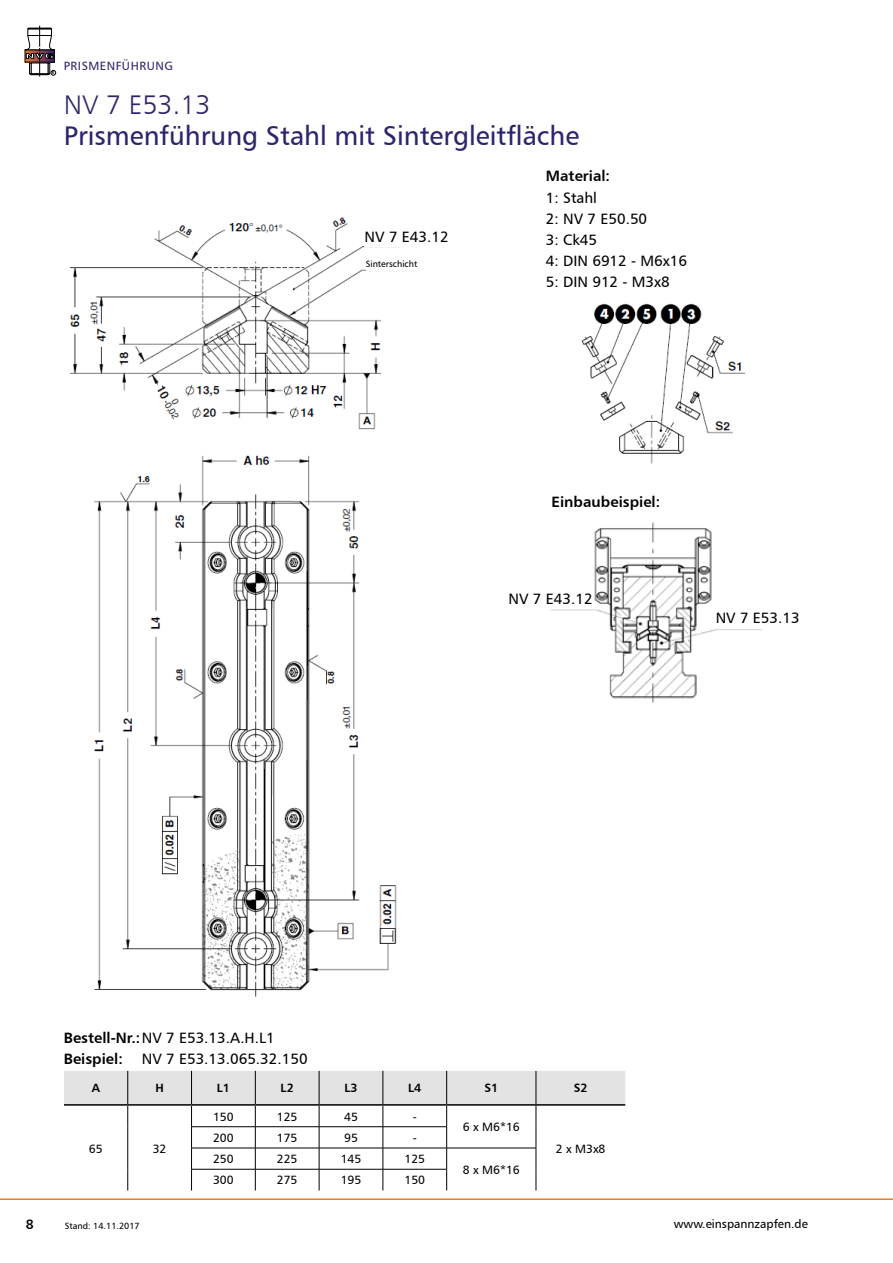
<style>
.page{position:relative;width:893px;height:1263px;background:#fff}
.page>*{position:absolute;margin:0;border:0;box-sizing:border-box;transform-origin:0 0}
.t1{font:27px "Humanist 777 BT Roman B";color:#2c256b}
.t2{font:27px "Humanist 777 BT Light B";color:#2c256b}
.t3{font:15px/21px "Humanist 777 BT Roman B";color:#000}
.t4{font:15px "Humanist 777 BT Bold B";color:#000}
.t5{font:13.5px "Humanist 777 BT Bold B";color:#000}
.t6{font:12px "Humanist 777 BT Roman B";color:#000}
.t7{font:12px "Humanist 777 BT Roman B";letter-spacing:.04em;color:#2c256b}
.t8{font:12px "Humanist 777 BT Bold B";color:#000}
.t9{font:9px "Humanist 777 BT Roman B";color:#000}
.t10{font:4.05px "Humanist 777 BT Bold B";color:#000}
.s1{font-family:"Humanist 777 BT Bold B"}
</style>
<div class="page">
<svg style="left:25px;top:26px;width:31px;height:51px"></svg>
<hr style="left:0;top:1198px;width:893px;height:2px;background:#ef7d00">
<svg style="left:64px;top:1071px;width:561px;height:119px"></svg>
<hr style="left:64px;top:1104px;width:64px;height:2px;background:#000">
<hr style="left:128px;top:1104px;width:64px;height:2px;background:#000">
<hr style="left:192px;top:1104px;width:63px;height:2px;background:#000">
<hr style="left:255px;top:1104px;width:64px;height:2px;background:#000">
<hr style="left:319px;top:1104px;width:64px;height:2px;background:#000">
<hr style="left:383px;top:1104px;width:64px;height:2px;background:#000">
<hr style="left:447px;top:1104px;width:89px;height:2px;background:#000">
<hr style="left:536px;top:1104px;width:89px;height:2px;background:#000">
<hr style="left:191px;top:1126px;width:64px;height:1px;background:#000">
<hr style="left:255px;top:1126px;width:64px;height:1px;background:#000">
<hr style="left:319px;top:1126px;width:64px;height:1px;background:#000">
<hr style="left:383px;top:1126px;width:64px;height:1px;background:#000">
<hr style="left:191px;top:1148px;width:64px;height:1px;background:#000">
<hr style="left:255px;top:1148px;width:64px;height:1px;background:#000">
<hr style="left:319px;top:1148px;width:64px;height:1px;background:#000">
<hr style="left:383px;top:1148px;width:64px;height:1px;background:#000">
<hr style="left:447px;top:1148px;width:89px;height:1px;background:#000">
<hr style="left:191px;top:1169px;width:64px;height:1px;background:#000">
<hr style="left:255px;top:1169px;width:64px;height:1px;background:#000">
<hr style="left:319px;top:1169px;width:64px;height:1px;background:#000">
<hr style="left:383px;top:1169px;width:64px;height:1px;background:#000">
<img style="left:69px;top:217px;width:335px;height:780px">
<div style="left:366px;top:260px;width:63px;height:10px;background:#fff"></div>
<div style="left:365px;top:230px;width:85px;height:16px;background:#fff"></div>
<img style="left:581px;top:303px;width:165px;height:161px">
<img style="left:550px;top:522px;width:212px;height:181px">
<div style="left:509px;top:592px;width:85px;height:16px;background:#fff"></div>
<div style="left:716px;top:612px;width:85px;height:16px;background:#fff"></div>
<p class="t10" style="left:52px;top:70px;width:4px">R</p>
<p class="t7" style="left:64px;top:58px;width:111px">PRISMENFÜHRUNG</p>
<h1 class="t2" style="left:64px;top:88px;width:148px">NV 7 E53.13</h1>
<h1 class="t1" style="left:64px;top:119px;width:517px">Prismenführung Stahl mit Sintergleitfläche</h1>
<p class="t3" style="left:365px;top:226px;width:86px">NV 7 E43.12</p>
<p class="t9" style="left:366px;top:258px;width:53px">Sinterschicht</p>
<p class="t4" style="left:546px;top:167px;width:66px">Material:</p>
<p class="t3" style="left:546px;top:186px;width:143px">1: Stahl<br>2: NV 7 E50.50<br>3: Ck45<br>4: DIN 6912 - M6x16<br>5: DIN 912 - M3x8</p>
<p class="t4" style="left:552px;top:493px;width:110px">Einbaubeispiel:</p>
<p class="t3" style="left:509px;top:588px;width:86px">NV 7 E43.12</p>
<p class="t3" style="left:716px;top:607px;width:86px">NV 7 E53.13</p>
<p class="t3" style="left:64px;top:1026px;width:212px"><span class="s1">Bestell-Nr.:</span>NV 7 E53.13.A.H.L1</p>
<p class="t4" style="left:64px;top:1049px;width:61px">Beispiel:</p>
<p class="t3" style="left:142px;top:1047px;width:167px">NV 7 E53.13.065.32.150</p>
<p class="t8" style="left:92px;top:1081px;width:10px">A</p>
<p class="t8" style="left:155px;top:1081px;width:10px">H</p>
<p class="t8" style="left:217px;top:1081px;width:15px">L1</p>
<p class="t8" style="left:281px;top:1081px;width:15px">L2</p>
<p class="t8" style="left:344px;top:1081px;width:15px">L3</p>
<p class="t8" style="left:408px;top:1081px;width:15px">L4</p>
<p class="t8" style="left:484px;top:1081px;width:15px">S1</p>
<p class="t8" style="left:574px;top:1081px;width:15px">S2</p>
<p class="t6" style="left:89px;top:1141px;width:15px">65</p>
<p class="t6" style="left:153px;top:1141px;width:15px">32</p>
<p class="t6" style="left:213px;top:1109px;width:22px">150</p>
<p class="t6" style="left:277px;top:1109px;width:22px">125</p>
<p class="t6" style="left:344px;top:1109px;width:15px">45</p>
<p class="t6" style="left:413px;top:1109px;width:6px">-</p>
<p class="t6" style="left:213px;top:1130px;width:22px">200</p>
<p class="t6" style="left:277px;top:1130px;width:22px">175</p>
<p class="t6" style="left:344px;top:1130px;width:15px">95</p>
<p class="t6" style="left:413px;top:1130px;width:6px">-</p>
<p class="t6" style="left:213px;top:1151px;width:22px">250</p>
<p class="t6" style="left:277px;top:1151px;width:22px">225</p>
<p class="t6" style="left:341px;top:1151px;width:22px">145</p>
<p class="t6" style="left:404px;top:1151px;width:22px">125</p>
<p class="t6" style="left:213px;top:1173px;width:22px">300</p>
<p class="t6" style="left:277px;top:1173px;width:22px">275</p>
<p class="t6" style="left:341px;top:1173px;width:22px">195</p>
<p class="t6" style="left:404px;top:1173px;width:22px">150</p>
<p class="t6" style="left:463px;top:1120px;width:58px">6 x M6*16</p>
<p class="t6" style="left:463px;top:1162px;width:58px">8 x M6*16</p>
<p class="t6" style="left:556px;top:1141px;width:51px">2 x M3x8</p>
<p class="t5" style="left:26px;top:1216px;width:10px">8</p>
<p class="t9" style="left:65px;top:1220px;width:77px">Stand: 14.11.2017</p>
<p class="t6" style="left:674px;top:1216px;width:136px">www.einspannzapfen.de</p>
</div>
